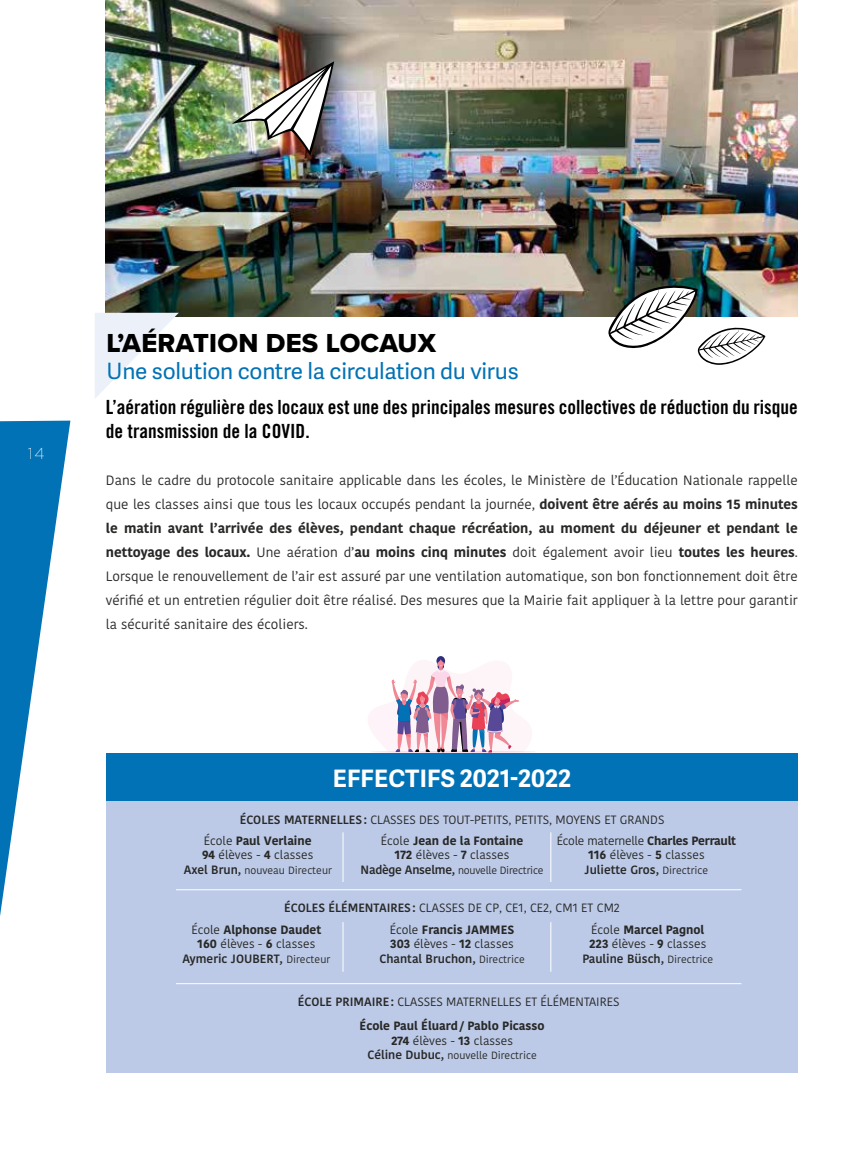
<style>
.page{position:relative;width:851px;height:1149px;background:#fff}
.page>*{position:absolute;margin:0;border:0;box-sizing:border-box;transform-origin:0 0}
.t1{font:27px "Proxima Nova Extrabld";letter-spacing:.01em;color:#000}
.t2{font:700 24px "Adelle Sans";letter-spacing:.005em;color:#fff}
.t3{font:22.5px "Adelle Sans";letter-spacing:-.01em;color:#0072b5}
.t4{font:19.5px/23.4px "Trade Gothic LT Std Bd Cn 20";color:#000}
.t5{font:200 15.75px "Gotham";color:#fff}
.t6{font:13.5px/24px "Kohinoor Devanagari";color:#282827;text-align:justify}
.t7{font:12px/14.4px "Kohinoor Devanagari";color:#282827;text-align:center}
.t8{font:12px/14.4px "Kohinoor Devanagari";letter-spacing:-.02em;color:#282827;text-align:center}
.t9{font:700 12px/14.4px "Kohinoor Devanagari";color:#282827;text-align:center}
.t10{font:10.5px "Kohinoor Devanagari";color:#282827}
.t11{font:10.5px "Kohinoor Devanagari";letter-spacing:-.02em;color:#282827}
.s1{font-weight:700}
.s2{font-weight:600}
.s3{font-weight:600;font-size:12px}
.s4{font-weight:400}
.s5{font-size:10.5px}
</style>
<div class="page">
<img style="left:106px;top:0;width:691px;height:317px">
<svg style="left:0;top:420px;width:70px;height:496px"></svg>
<svg style="left:95px;top:313px;width:84px;height:85px"></svg>
<div style="left:106px;top:752px;width:691px;height:48px;background:#0072b5"></div>
<div style="left:106px;top:800px;width:691px;height:271px;background:#bccae7"></div>
<hr style="left:550px;top:832px;width:1px;height:49px;background:#fff">
<hr style="left:343px;top:832px;width:1px;height:49px;background:#fff">
<hr style="left:550px;top:921px;width:1px;height:50px;background:#fff">
<hr style="left:343px;top:921px;width:1px;height:50px;background:#fff">
<hr style="left:176px;top:889px;width:565px;height:1px;background:#fff">
<hr style="left:176px;top:983px;width:565px;height:1px;background:#fff">
<svg style="left:436px;top:656px;width:9px;height:9px"></svg>
<svg style="left:368px;top:659px;width:167px;height:93px"></svg>
<svg style="left:608px;top:285px;width:157px;height:80px"></svg>
<img style="left:232px;top:61px;width:102px;height:95px">
<p class="t5" style="left:28px;top:445px;width:18px">14</p>
<h1 class="t1" style="left:106px;top:322px;width:331px">L’AÉRATION DES LOCAUX</h1>
<h3 class="t3" style="left:106px;top:354px;width:413px">Une solution contre la circulation du virus</h3>
<h3 class="t4" style="left:106px;top:395px;width:693px">L’aération régulière des locaux est une des principales mesures collectives de réduction du risque de transmission de la COVID.</h3>
<p class="t6" style="left:106px;top:468px;width:693px">Dans le cadre du protocole sanitaire applicable dans les écoles, le Ministère de l’Éducation Nationale rappelle que les classes ainsi que tous les locaux occupés pendant la journée, <span class="s1">doivent être aérés au moins 15 minutes le matin avant l’arrivée des élèves, pendant chaque récréation, au moment du déjeuner et pendant le nettoyage des locaux.</span> Une aération d’<span class="s1">au moins cinq minutes</span> doit également avoir lieu <span class="s1">toutes les heures</span>.<br>Lorsque le renouvellement de l’air est assuré par une ventilation automatique, son bon fonctionnement doit être vérifié et un entretien régulier doit être réalisé. Des mesures que la Mairie fait appliquer à la lettre pour garantir la sécurité sanitaire des écoliers.</p>
<h2 class="t2" style="left:333px;top:763px;width:240px">EFFECTIFS 2021-2022</h2>
<p class="t7" style="left:240px;top:811px;width:426px"><span class="s2">ÉCOLES MATERNELLES:</span> CLASSES DES TOUT-PETITS, PETITS, MOYENS ET GRANDS</p>
<p class="t7" style="left:202px;top:833px;width:113px;text-align:left">École <span class="s1">Paul Verlaine<br>94</span> élèves - <span class="s1">4</span> classes</p>
<p class="t10" style="left:184px;top:863px;width:150px"><span class="s3">Axel Brun,</span> nouveau Directeur</p>
<p class="t9" style="left:381px;top:833px;width:144px"><span class="s4">École</span> Jean de la Fontaine<br>172 <span class="s4">élèves -</span> 7 <span class="s4">classes</span></p>
<p class="t11" style="left:360px;top:863px;width:184px"><span class="s3">Nadège Anselme,</span> nouvelle Directrice</p>
<p class="t8" style="left:556px;top:833px;width:181px">École maternelle <span class="s1">Charles Perrault<br>116</span> élèves - <span class="s1">5</span> classes<br><span class="s2">Juliette Gros,</span> <span class="s5">Directrice</span></p>
<p class="t7" style="left:284px;top:900px;width:337px"><span class="s2">ÉCOLES ÉLÉMENTAIRES:</span> CLASSES DE CP, CE1, CE2, CM1 ET CM2</p>
<p class="t7" style="left:182px;top:922px;width:149px">École <span class="s1">Alphonse Daudet<br>160</span> élèves - <span class="s1">6</span> classes<br><span class="s2">Aymeric JOUBERT,</span> <span class="s5">Directeur</span></p>
<p class="t7" style="left:379px;top:922px;width:147px">École <span class="s1">Francis JAMMES<br>303</span> élèves - <span class="s1">12</span> classes<br><span class="s2">Chantal Bruchon,</span> <span class="s5">Directrice</span></p>
<p class="t7" style="left:582px;top:922px;width:132px">École <span class="s1">Marcel Pagnol<br>223</span> élèves - <span class="s1">9</span> classes<br><span class="s2">Pauline Büsch,</span> <span class="s5">Directrice</span></p>
<p class="t7" style="left:359px;top:989px;width:261px;line-height:23.9px;text-align:left;text-indent:-62px"><span class="s2">ÉCOLE PRIMAIRE:</span> CLASSES MATERNELLES ET ÉLÉMENTAIRES<br><span class="s1">École Paul Éluard/ Pablo Picasso</span></p>
<p class="t7" style="left:391px;top:1032px;width:123px"><span class="s1">274</span> élèves - <span class="s1">13</span> classes</p>
<p class="t10" style="left:367px;top:1048px;width:171px"><span class="s3">Céline Dubuc,</span> nouvelle Directrice</p>
</div>
